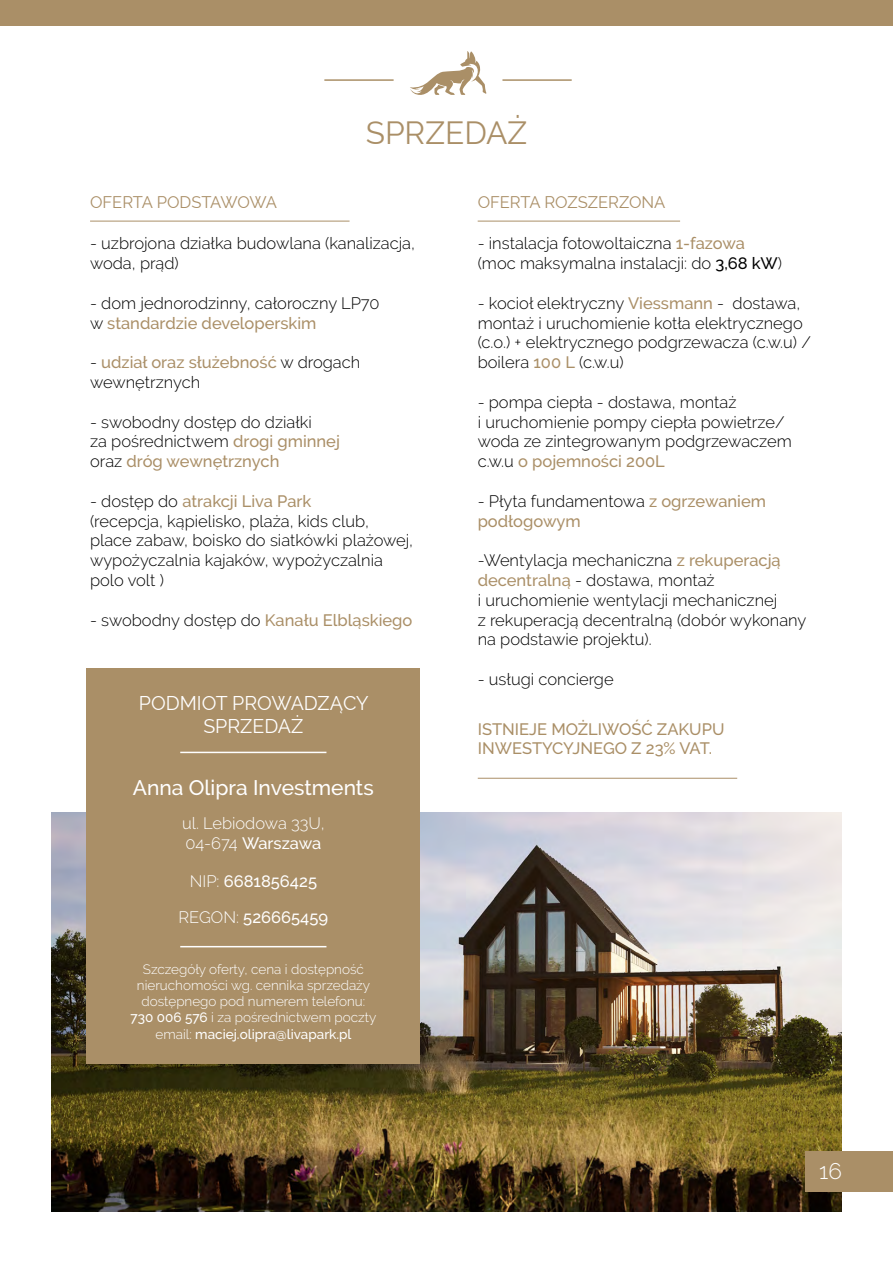
<style>
.page{position:relative;width:893px;height:1263px;background:#fff}
.page>*{position:absolute;margin:0;border:0;box-sizing:border-box;transform-origin:0 0}
.t1{font:31.5px "Raleway";color:#aa8f67}
.t2{font:300 22.5px "Raleway";color:#fff}
.t3{font:500 21px "Raleway";color:#fff}
.t4{font:19.5px/23.4px "Raleway";color:#fff;text-align:center}
.t5{font:300 16.5px/19.8px "Raleway";color:#000}
.t6{font:500 16.5px/19.8px "Raleway";color:#aa8f67}
.t7{font:16.5px "Raleway";color:#aa8f67}
.t8{font:300 16.5px/19.8px "Raleway";color:#fff}
.t9{font:500 16.5px "Raleway";color:#fff}
.t10{font:300 13.5px/16.2px "Raleway";color:#fff;text-align:center}
.s1{font-weight:500;color:#aa8f67}
.s2{font-weight:500}
.s3{font-weight:300;color:#000}
.s4{font-weight:300}
</style>
<div class="page">
<img style="left:51px;top:813px;width:791px;height:398px">
<div style="left:87px;top:668px;width:333px;height:395px;background:#aa8f67"></div>
<svg style="left:410px;top:51px;width:77px;height:44px"></svg>
<hr style="left:324px;top:79px;width:70px;height:2px;background:#aa8f67">
<hr style="left:502px;top:79px;width:70px;height:2px;background:#aa8f67">
<hr style="left:180px;top:752px;width:146px;height:1px;background:#fff">
<hr style="left:180px;top:946px;width:146px;height:1px;background:#fff">
<hr style="left:90px;top:221px;width:260px;height:1px;background:#aa8f67">
<hr style="left:478px;top:221px;width:202px;height:1px;background:#aa8f67">
<hr style="left:478px;top:778px;width:259px;height:1px;background:#aa8f67">
<div style="left:0;top:0;width:893px;height:26px;background:#aa8f67"></div>
<div style="left:805px;top:1151px;width:88px;height:41px;background:#aa8f67"></div>
<h1 class="t1" style="left:366px;top:114px;width:163px">SPRZEDAŻ</h1>
<p class="t7" style="left:90px;top:193px;width:188px">OFERTA PODSTAWOWA</p>
<p class="t7" style="left:478px;top:193px;width:189px">OFERTA ROZSZERZONA</p>
<p class="t5" style="left:90px;top:234px;width:326px">- uzbrojona działka budowlana (kanalizacja, woda, prąd)</p>
<p class="t5" style="left:90px;top:293px;width:291px">- dom jednorodzinny, całoroczny LP70 w <span class="s1">standardzie developerskim</span></p>
<p class="t5" style="left:90px;top:352px;width:272px">- <span class="s1">udział oraz służebność</span> w drogach wewnętrznych</p>
<p class="t5" style="left:90px;top:412px;width:251px">- swobodny dostęp do działki<br>za pośrednictwem <span class="s1">drogi gminnej </span>oraz <span class="s1">dróg wewnętrznych</span></p>
<p class="t5" style="left:90px;top:491px;width:325px">- dostęp do <span class="s1">atrakcji Liva Park<br></span>(recepcja, kąpielisko, plaża, kids club, place zabaw, boisko do siatkówki plażowej, wypożyczalnia kajaków, wypożyczalnia polo volt )</p>
<p class="t5" style="left:90px;top:610px;width:324px">- swobodny dostęp do <span class="s1">Kanału Elbląskiego</span></p>
<p class="t5" style="left:478px;top:234px;width:306px">- instalacja fotowoltaiczna <span class="s1">1-fazowa </span>(moc maksymalna instalacji: do <span class="s2">3,68 kW</span>)</p>
<p class="t5" style="left:478px;top:293px;width:335px">- kocioł elektryczny <span class="s1">Viessmann</span> - dostawa, montaż i uruchomienie kotła elektrycznego (c.o.) + elektrycznego podgrzewacza (c.w.u) / boilera <span class="s1">100 L</span> (c.w.u)</p>
<p class="t5" style="left:478px;top:392px;width:316px">- pompa ciepła - dostawa, montaż<br>i uruchomienie pompy ciepła powietrze/ woda ze zintegrowanym podgrzewaczem c.w.u <span class="s1">o pojemności 200L</span></p>
<p class="t6" style="left:478px;top:491px;width:290px"><span class="s3">- Płyta fundamentowa</span> z ogrzewaniem podłogowym</p>
<p class="t5" style="left:478px;top:550px;width:330px">-Wentylacja mechaniczna <span class="s1">z rekuperacją decentralną</span> - dostawa, montaż<br>i uruchomienie wentylacji mechanicznej<br>z rekuperacją decentralną (dobór wykonany na podstawie projektu).</p>
<p class="t5" style="left:478px;top:669px;width:137px">- usługi concierge</p>
<p class="t6" style="left:478px;top:719px;width:248px">ISTNIEJE MOŻLIWOŚĆ ZAKUPU<br>INWESTYCYJNEGO Z 23% VAT.</p>
<p class="t4" style="left:139px;top:691px;width:231px">PODMIOT PROWADZĄCY<br>SPRZEDAŻ</p>
<p class="t3" style="left:133px;top:776px;width:242px">Anna Olipra Investments</p>
<p class="t8" style="left:182px;top:813px;width:144px">ul. Lebiodowa 33U,<br>04-674 <span class="s2">Warszawa</span></p>
<p class="t9" style="left:190px;top:871px;width:129px"><span class="s4">NIP:</span> 6681856425</p>
<p class="t9" style="left:179px;top:908px;width:151px"><span class="s4">REGON:</span> 526665459</p>
<p class="t10" style="left:131px;top:961px;width:247px">Szczegóły oferty, cena i dostępność nieruchomości wg. cennika sprzedaży dostępnego pod numerem telefonu:<br><span class="s2">730 006 576</span> i za pośrednictwem poczty email: <span class="s2">maciej.olipra@livapark.pl</span></p>
<h2 class="t2" style="left:819px;top:1158px;width:24px">16</h2>
</div>
